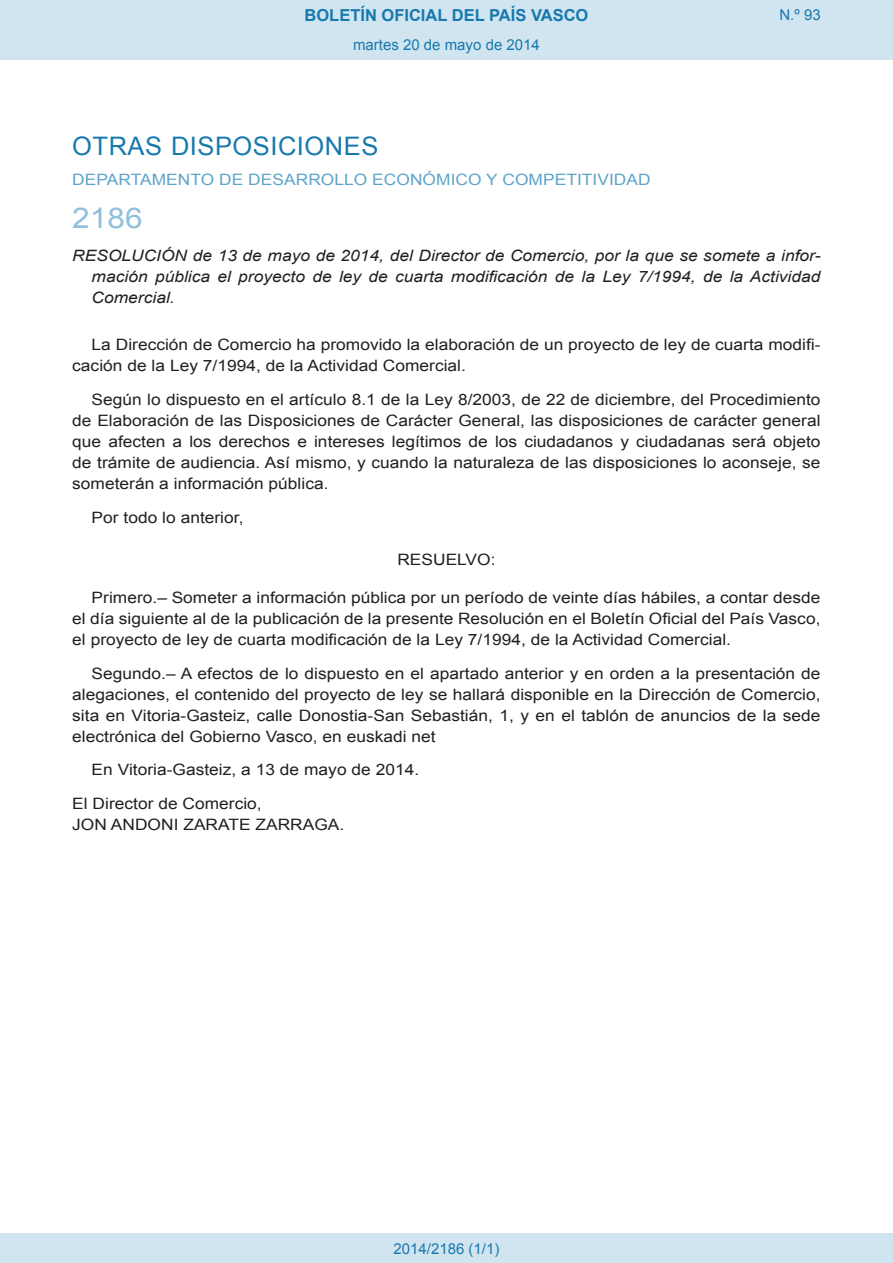
<style>
.page{position:relative;width:893px;height:1263px;background:#fff}
.page>*{position:absolute;margin:0;border:0;box-sizing:border-box;transform-origin:0 0}
.BOPVOrden{font:28.5px "Arial";color:#90c0db;scale:1.11 1}
.BOPVSeccion{font:25.5px "Arial";letter-spacing:.02em;color:#1879ad}
.t1{font:700 16.5px "Arial";color:#1879ad}
.BOPVDetalle{font:15.6px/21px "Arial";color:#231f20;text-align:justify;scale:1.11 1}
.BOPVTitulo{font:italic 15.6px/21px "Arial";color:#231f20;text-align:justify;scale:1.11 1}
.BOPVOrganismo{font:15.6px "Arial";letter-spacing:.005em;color:#5ea4ca;scale:1.11 1}
.BOPVFirmaLugFec{font:15.6px "Arial";color:#231f20;scale:1.11 1}
.BOPVFirmaNombre{font:15.6px "Arial";color:#231f20;scale:1.11 1}
.BOPVFirmaPuesto{font:15.6px "Arial";color:#231f20;scale:1.11 1}
.BOPVClave{font:15.6px "Arial";color:#231f20;scale:1.11 1}
.Paginacion_Centro{font:15px "Arial";color:#1879ad}
</style>
<div class="page">
<div style="left:0;top:0;width:893px;height:60px;background:#d0e5f0"></div>
<div style="left:0;top:1233px;width:893px;height:30px;background:#d0e5f0"></div>
<p class="t1" style="left:305px;top:4px;width:285px">BOLETÍN OFICIAL DEL PAÍS VASCO</p>
<p class="Paginacion_Centro" style="left:353px;top:35px;width:188px">martes 20 de mayo de 2014</p>
<p class="Paginacion_Centro" style="left:779px;top:5px;width:43px">N.º 93</p>
<p class="BOPVSeccion" style="left:72px;top:129px;width:308px">OTRAS DISPOSICIONES</p>
<p class="BOPVOrganismo" style="left:72px;top:169px;width:523px">DEPARTAMENTO DE DESARROLLO ECONÓMICO Y COMPETITIVIDAD</p>
<p class="BOPVOrden" style="left:72px;top:199px;width:65px">2186</p>
<p class="BOPVTitulo" style="left:92px;top:246px;width:658px;text-indent:-19px">RESOLUCIÓN de 13 de mayo de 2014, del Director de Comercio, por la que se somete a infor&shy;mación pública el proyecto de ley de cuarta modificación de la Ley 7/1994, de la Actividad Comercial.</p>
<p class="BOPVDetalle" style="left:72px;top:334px;width:676px;text-indent:19px">La Dirección de Comercio ha promovido la elaboración de un proyecto de ley de cuarta modifi&shy;cación de la Ley 7/1994, de la Actividad Comercial.</p>
<p class="BOPVDetalle" style="left:72px;top:389px;width:676px;text-indent:19px">Según lo dispuesto en el artículo 8.1 de la Ley 8/2003, de 22 de diciembre, del Procedimiento de Elaboración de las Disposiciones de Carácter General, las disposiciones de carácter general que afecten a los derechos e intereses legítimos de los ciudadanos y ciudadanas será objeto de trámite de audiencia. Así mismo, y cuando la naturaleza de las disposiciones lo aconseje, se someterán a información pública.</p>
<p class="BOPVDetalle" style="left:92px;top:507px;width:138px">Por todo lo anterior,</p>
<p class="BOPVClave" style="left:397px;top:549px;width:90px">RESUELVO:</p>
<p class="BOPVDetalle" style="left:72px;top:587px;width:675px;text-indent:19px">Primero.– Someter a información pública por un período de veinte días hábiles, a contar desde el día siguiente al de la publicación de la presente Resolución en el Boletín Oficial del País Vasco, el proyecto de ley de cuarta modificación de la Ley 7/1994, de la Actividad Comercial.</p>
<p class="BOPVDetalle" style="left:72px;top:663px;width:676px;text-indent:19px">Segundo.– A efectos de lo dispuesto en el apartado anterior y en orden a la presentación de alegaciones, el contenido del proyecto de ley se hallará disponible en la Dirección de Comercio, sita en Vitoria-Gasteiz, calle Donostia-San Sebastián, 1, y en el tablón de anuncios de la sede electrónica del Gobierno Vasco, en euskadi net</p>
<p class="BOPVFirmaLugFec" style="left:92px;top:760px;width:297px">En Vitoria-Gasteiz, a 13 de mayo de 2014.</p>
<p class="BOPVFirmaPuesto" style="left:72px;top:793px;width:172px">El Director de Comercio,</p>
<p class="BOPVFirmaNombre" style="left:72px;top:814px;width:247px">JON ANDONI ZARATE ZARRAGA.</p>
<p class="Paginacion_Centro" style="left:393px;top:1238px;width:107px">2014/2186 (1/1)</p>
</div>
